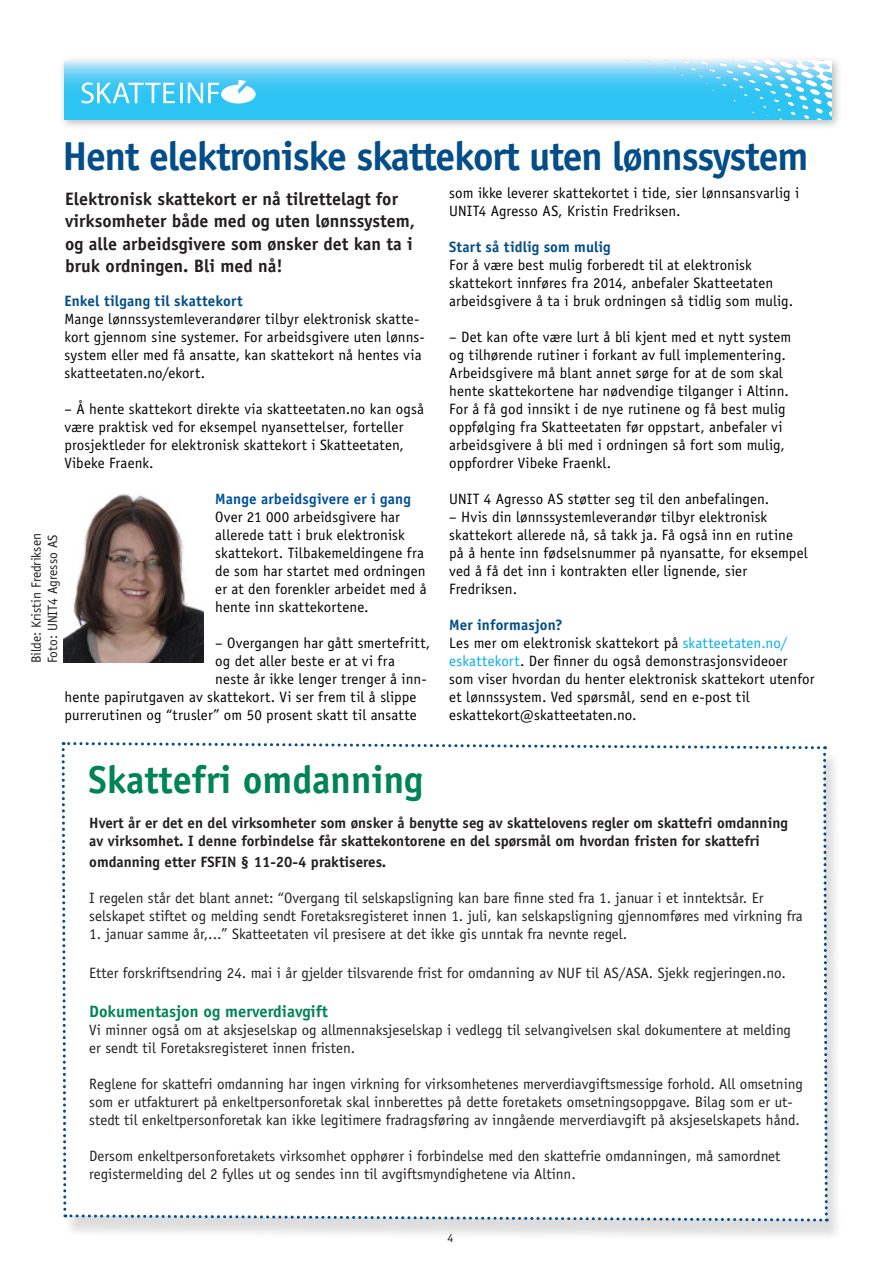
<style>
.page{position:relative;width:893px;height:1263px;background:#fff}
.page>*{position:absolute;margin:0;border:0;box-sizing:border-box;transform-origin:0 0}
.t1{font:700 40.5px "Officina Sans Std";letter-spacing:-.03em;color:#034d88}
.t2{font:700 39px "Officina Sans Std";color:#008457}
.Ingress{font:700 18px/22.5px "Officina Sans Std";color:#231f20}
.Ingress-2{font:700 16.5px "Officina Sans Std";color:#008457}
.Brødtekst{font:15px/18px "Officina Sans Std";letter-spacing:.01em;color:#000}
.Ingress-3{font:15px/18px "Officina Sans Std";color:#231f20}
.Ingress-4{font:700 15px/18px "Officina Sans Std";color:#231f20}
.Brødtekst-2{font:700 15px "Officina Sans Std";letter-spacing:.005em;color:#034d88}
.Brødtekst-3{font:700 15px "Officina Sans Std";letter-spacing:.01em;color:#01529b}
.t3{font:13.5px/16.5px "Officina Sans Std";color:#231f20}
.t4{font:12px "Officina Sans Std";color:#231f20}
.s1{color:#00aeef}
</style>
<div class="page">
<div style="left:61px;top:747px;width:782px;height:495px;background:#231f20;opacity:.15"></div>
<svg style="left:61px;top:742px;width:768px;height:481px"></svg>
<img style="left:64px;top:494px;width:140px;height:168px">
<div style="left:58px;top:55px;width:784px;height:75px;background:#231f20;opacity:.31"></div>
<svg style="left:64px;top:61px;width:768px;height:59px"></svg>
<svg style="left:81px;top:80px;width:175px;height:24px"></svg>
<img style="left:573px;top:61px;width:258px;height:59px">
<p class="t1" style="left:62px;top:131px;width:747px">Hent elektroniske skattekort uten lønnssystem</p>
<p class="Ingress" style="left:65px;top:187px;width:351px">Elektronisk skattekort er nå tilrettelagt for virksomheter både med og uten lønnssystem, og alle arbeidsgivere som ønsker det kan ta i bruk ordningen. Bli med nå!</p>
<p class="Brødtekst" style="left:449px;top:184px;width:351px">som ikke leverer skattekortet i tide, sier lønnsansvarlig i<br>UNIT4 Agresso AS, Kristin Fredriksen.</p>
<p class="Brødtekst-2" style="left:449px;top:238px;width:163px">Start så tidlig som mulig</p>
<p class="Brødtekst" style="left:449px;top:256px;width:345px">For å være best mulig forberedt til at elektronisk skattekort innføres fra 2014, anbefaler Skatteetaten arbeidsgivere å ta i bruk ordningen så tidlig som mulig.</p>
<p class="Brødtekst" style="left:449px;top:328px;width:344px">– Det kan ofte være lurt å bli kjent med et nytt system og tilhørende rutiner i forkant av full implementering.<br>Arbeidsgivere må blant annet sørge for at de som skal hente skattekortene har nødvendige tilganger i Altinn.<br>For å få god innsikt i de nye rutinene og få best mulig oppfølging fra Skatteetaten før oppstart, anbefaler vi arbeidsgivere å bli med i ordningen så fort som mulig, oppfordrer Vibeke Fraenkl.</p>
<p class="Brødtekst" style="left:449px;top:490px;width:321px">UNIT 4 Agresso AS støtter seg til den anbefalingen.</p>
<p class="Brødtekst" style="left:449px;top:508px;width:360px">– Hvis din lønnssystemleverandør tilbyr elektronisk skattekort allerede nå, så takk ja. Få også inn en rutine på å hente inn fødselsnummer på nyansatte, for eksempel ved å få det inn i kontrakten eller lignende, sier Fredriksen.</p>
<p class="Brødtekst-2" style="left:449px;top:616px;width:115px">Mer informasjon?</p>
<p class="Brødtekst" style="left:449px;top:634px;width:367px">Les mer om elektronisk skattekort på <span class="s1">skatteetaten.no/ eskattekort</span>. Der finner du også demonstrasjonsvideoer som viser hvordan du henter elektronisk skattekort utenfor et lønnssystem. Ved spørsmål, send en e-post til eskattekort@skatteetaten.no.</p>
<p class="Brødtekst-2" style="left:65px;top:292px;width:180px">Enkel tilgang til skattekort</p>
<p class="Brødtekst" style="left:65px;top:310px;width:362px">Mange lønnssystemleverandører tilbyr elektronisk skatte&shy;kort gjennom sine systemer. For arbeidsgivere uten lønns&shy;system eller med få ansatte, kan skattekort nå hentes via skatteetaten.no/ekort.</p>
<p class="Brødtekst" style="left:65px;top:400px;width:361px">– Å hente skattekort direkte via skatteetaten.no kan også være praktisk ved for eksempel nyansettelser, forteller prosjektleder for elektronisk skattekort i Skatteetaten, Vibeke Fraenk.</p>
<p class="Brødtekst-3" style="left:215px;top:490px;width:197px">Mange arbeidsgivere er i gang</p>
<p class="Brødtekst" style="left:215px;top:508px;width:213px">Over 21 000 arbeidsgivere har allerede tatt i bruk elektronisk skattekort. Tilbakemeldingene fra de som har startet med ordningen er at den forenkler arbeidet med å hente inn skattekortene.</p>
<p class="Brødtekst" style="left:215px;top:634px;width:217px">– Overgangen har gått smertefritt,</p>
<p class="Brødtekst" style="left:215px;top:652px;width:181px">og det aller beste er at vi fra</p>
<p class="Brødtekst" style="left:215px;top:670px;width:213px">neste år ikke lenger trenger å inn-</p>
<p class="Brødtekst" style="left:65px;top:688px;width:353px">hente papirutgaven av skattekort. Vi ser frem til å slippe</p>
<p class="Brødtekst" style="left:65px;top:706px;width:354px">purrerutinen og “trusler” om 50 prosent skatt til ansatte</p>
<p class="t3" style="left:28px;top:663px;width:132px;rotate:-90deg">Bilde: Kristin Fredriksen<br>Foto: UNIT4 Agresso AS</p>
<p class="t2" style="left:89px;top:755px;width:336px">Skattefri omdanning</p>
<p class="Ingress-4" style="left:89px;top:814px;width:700px">Hvert år er det en del virksomheter som ønsker å benytte seg av skattelovens regler om skattefri omdanning av virksomhet. I denne forbindelse får skattekontorene en del spørsmål om hvordan fristen for skattefri</p>
<p class="Ingress-4" style="left:89px;top:853px;width:298px">omdanning etter FSFIN § 11-20-4 praktiseres.</p>
<p class="Ingress-3" style="left:89px;top:889px;width:715px">I regelen står det blant annet: “Overgang til selskapsligning kan bare finne sted fra 1. januar i et inntektsår. Er selskapet stiftet og melding sendt Foretaksregisteret innen 1. juli, kan selskapsligning gjennomføres med virkning fra</p>
<p class="Ingress-3" style="left:89px;top:925px;width:539px">1. januar samme år,...” Skatteetaten vil presisere at det ikke gis unntak fra nevnte regel.</p>
<p class="Ingress-3" style="left:89px;top:964px;width:698px">Etter forskriftsendring 24. mai i år gjelder tilsvarende frist for omdanning av NUF til AS/ASA. Sjekk regjeringen.no.</p>
<p class="Ingress-2" style="left:89px;top:1001px;width:240px">Dokumentasjon og merverdiavgift</p>
<p class="Ingress-3" style="left:89px;top:1021px;width:703px">Vi minner også om at aksjeselskap og allmennaksjeselskap i vedlegg til selvangivelsen skal dokumentere at melding er sendt til Foretaksregisteret innen fristen.</p>
<p class="Ingress-3" style="left:89px;top:1075px;width:715px">Reglene for skattefri omdanning har ingen virkning for virksomhetenes merverdiavgiftsmessige forhold. All omsetning som er utfakturert på enkeltpersonforetak skal innberettes på dette foretakets omsetningsoppgave. Bilag som er ut&shy;stedt til enkeltpersonforetak kan ikke legitimere fradragsføring av inngående merverdiavgift på aksjeselskapets hånd.</p>
<p class="Ingress-3" style="left:89px;top:1147px;width:693px">Dersom enkeltpersonforetakets virksomhet opphører i forbindelse med den skattefrie omdanningen, må samordnet registermelding del 2 fylles ut og sendes inn til avgiftsmyndighetene via Altinn.</p>
<p class="t4" style="left:447px;top:1231px;width:7px">4</p>
</div>
